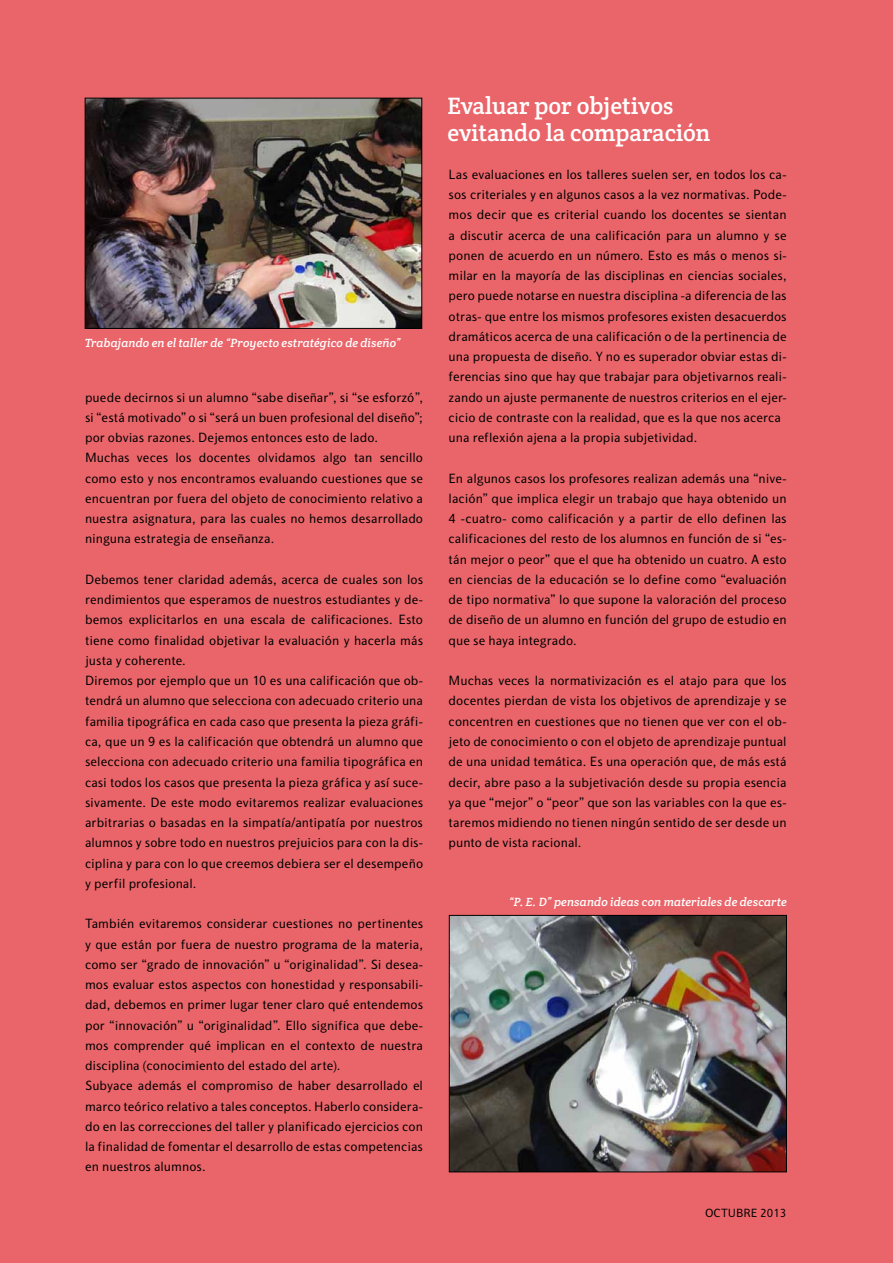
<style>
.page{position:relative;width:893px;height:1263px;background:#ea656a}
.page>*{position:absolute;margin:0;border:0;box-sizing:border-box;transform-origin:0 0}
.t1{font:24px/27px "Crete Rounded";color:#fff}
.t2{font:13.5px/20.2px "Centuria";color:#000}
.t3{font:italic 12px "Crete Rounded";color:#fff}
.t4{font:12px "Centuria";color:#000}
.t5{font:12px "Myriad Pro";color:#000}
</style>
<div class="page">
<img style="left:87px;top:100px;width:333px;height:227px">
<div style="left:85px;top:98px;width:337px;height:231px;border:1px solid #000"></div>
<img style="left:451px;top:917px;width:334px;height:253px">
<div style="left:449px;top:915px;width:338px;height:257px;border:1px solid #000"></div>
<p class="t3" style="left:85px;top:336px;width:317px">Trabajando en el taller de “Proyecto estratégico de diseño”</p>
<p class="t2" style="left:85px;top:387px;width:340px">puede decirnos si un alumno “sabe diseñar”, si “se esforzó”, si “está motivado” o si “será un buen profesional del diseño”; por obvias razones. Dejemos entonces esto de lado.<br>Muchas veces los docentes olvidamos algo tan sencillo como esto y nos encontramos evaluando cuestiones que se encuentran por fuera del objeto de conocimiento relativo a nuestra asignatura, para las cuales no hemos desarrollado ninguna estrategia de enseñanza.</p>
<p class="t2" style="left:85px;top:569px;width:340px">Debemos tener claridad además, acerca de cuales son los rendimientos que esperamos de nuestros estudiantes y de&shy;bemos explicitarlos en una escala de calificaciones. Esto tiene como finalidad objetivar la evaluación y hacerla más justa y coherente.<br>Diremos por ejemplo que un 10 es una calificación que ob&shy;tendrá un alumno que selecciona con adecuado criterio una familia tipográfica en cada caso que presenta la pieza gráfi&shy;ca, que un 9 es la calificación que obtendrá un alumno que selecciona con adecuado criterio una familia tipográfica en casi todos los casos que presenta la pieza gráfica y así suce&shy;sivamente. De este modo evitaremos realizar evaluaciones arbitrarias o basadas en la simpatía/antipatía por nuestros alumnos y sobre todo en nuestros prejuicios para con la dis&shy;ciplina y para con lo que creemos debiera ser el desempeño y perfil profesional.</p>
<p class="t2" style="left:85px;top:913px;width:340px">También evitaremos considerar cuestiones no pertinentes y que están por fuera de nuestro programa de la materia, como ser “grado de innovación” u “originalidad”. Si desea&shy;mos evaluar estos aspectos con honestidad y responsabili&shy;dad, debemos en primer lugar tener claro qué entendemos por “innovación” u “originalidad”. Ello significa que debe&shy;mos comprender qué implican en el contexto de nuestra disciplina (conocimiento del estado del arte).<br>Subyace además el compromiso de haber desarrollado el marco teórico relativo a tales conceptos. Haberlo considera&shy;do en las correcciones del taller y planificado ejercicios con la finalidad de fomentar el desarrollo de estas competencias en nuestros alumnos.</p>
<h1 class="t1" style="left:447px;top:93px;width:265px">Evaluar por objetivos evitando la comparación</h1>
<p class="t2" style="left:449px;top:164px;width:340px">Las evaluaciones en los talleres suelen ser, en todos los ca&shy;sos criteriales y en algunos casos a la vez normativas. Pode&shy;mos decir que es criterial cuando los docentes se sientan a discutir acerca de una calificación para un alumno y se ponen de acuerdo en un número. Esto es más o menos si&shy;milar en la mayoría de las disciplinas en ciencias sociales, pero puede notarse en nuestra disciplina -a diferencia de las otras- que entre los mismos profesores existen desacuerdos dramáticos acerca de una calificación o de la pertinencia de una propuesta de diseño. Y no es superador obviar estas di&shy;ferencias sino que hay que trabajar para objetivarnos reali&shy;zando un ajuste permanente de nuestros criterios en el ejer&shy;cicio de contraste con la realidad, que es la que nos acerca una reflexión ajena a la propia subjetividad.</p>
<p class="t2" style="left:449px;top:468px;width:340px;text-align:justify">En algunos casos los profesores realizan además una “nive&shy;lación” que implica elegir un trabajo que haya obtenido un 4 -cuatro- como calificación y a partir de ello definen las calificaciones del resto de los alumnos en función de si “es&shy;tán mejor o peor” que el que ha obtenido un cuatro. A esto en ciencias de la educación se lo define como “evaluación de tipo normativa” lo que supone la valoración del proceso de diseño de un alumno en función del grupo de estudio en que se haya integrado.</p>
<p class="t2" style="left:449px;top:670px;width:340px;text-align:justify">Muchas veces la normativización es el atajo para que los docentes pierdan de vista los objetivos de aprendizaje y se concentren en cuestiones que no tienen que ver con el ob&shy;jeto de conocimiento o con el objeto de aprendizaje puntual de una unidad temática. Es una operación que, de más está decir, abre paso a la subjetivación desde su propia esencia ya que “mejor” o “peor” que son las variables con la que es&shy;taremos midiendo no tienen ningún sentido de ser desde un punto de vista racional.</p>
<p class="t3" style="left:509px;top:895px;width:279px">“P. E. D” pensando ideas con materiales de descarte</p>
<p class="t5" style="left:711px;top:1205px;width:72px">AGOSTO 2012</p>
<p class="t4" style="left:705px;top:1206px;width:83px">OCTUBRE 2013</p>
</div>
